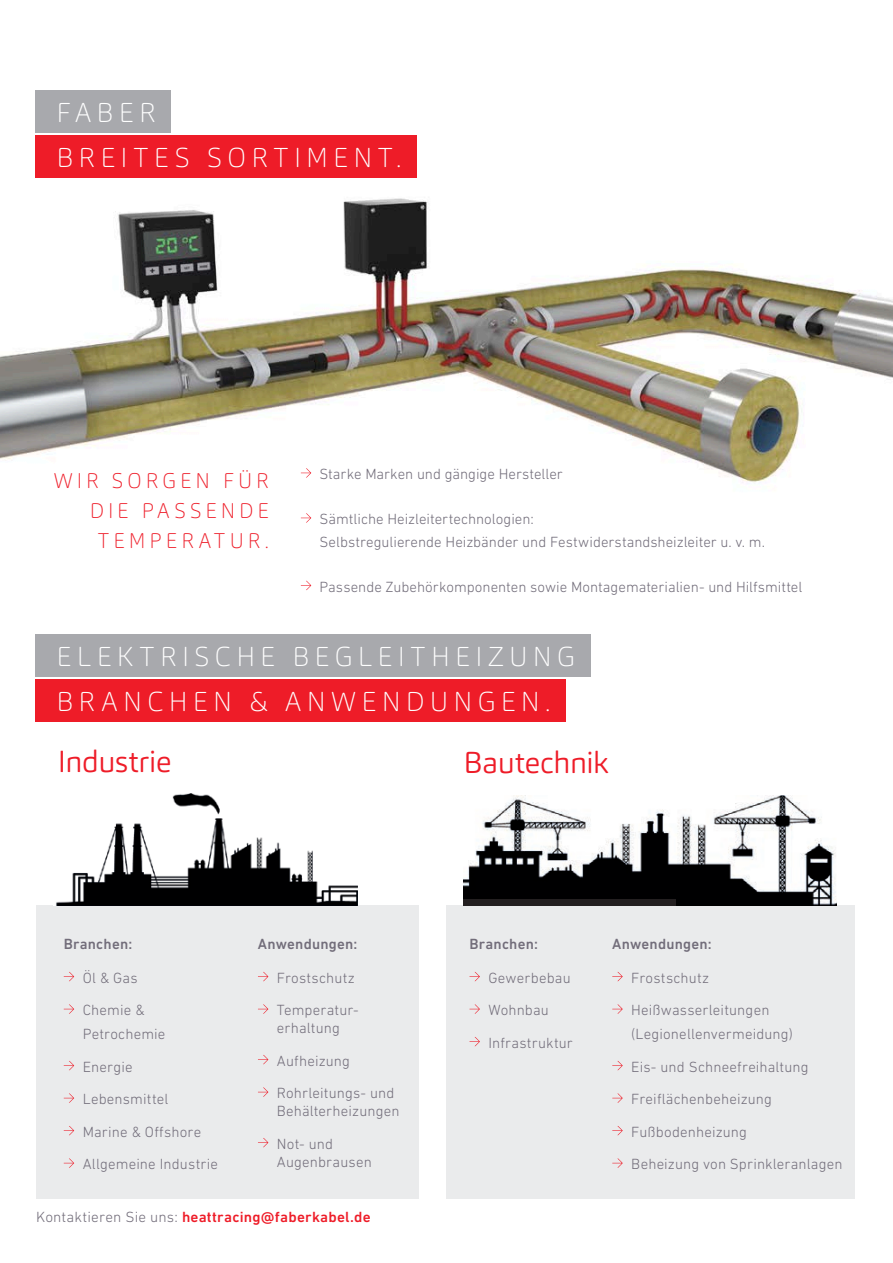
<style>
.page{position:relative;width:893px;height:1263px;background:#fff}
.page>*{position:absolute;margin:0;border:0;box-sizing:border-box;transform-origin:0 0}
.t1{font:300 30px "Carnas";letter-spacing:-.015em;color:#ee1c28}
.t2{font:100 27px/45.3px "Carnas";letter-spacing:.195em;color:#fff}
.t3{font:100 21px/30px "Carnas";letter-spacing:.195em;color:#ee1c28;text-align:right}
.t4{font:300 15px/32.5px "DIN Next W1 G";letter-spacing:.01em;color:#726d7a}
.t5{font:500 15px "DIN Next W1 G";letter-spacing:.015em;color:#ee1c28}
.t6{font:500 15px "DIN Next W1 G";letter-spacing:.015em;color:#726d7a}
.s1{font-weight:300;color:#726d7a}
</style>
<div class="page">
<img style="left:0;top:198px;width:893px;height:320px">
<div style="left:446px;top:906px;width:409px;height:293px;background:#eaebec"></div>
<div style="left:36px;top:906px;width:383px;height:293px;background:#eaebec"></div>
<div style="left:35px;top:90px;width:136px;height:43px;background:#a8a9ad"></div>
<div style="left:35px;top:135px;width:382px;height:43px;background:#ee1c28"></div>
<div style="left:35px;top:634px;width:556px;height:43px;background:#a8a9ad"></div>
<div style="left:35px;top:679px;width:531px;height:43px;background:#ee1c28"></div>
<svg style="left:301px;top:468px;width:10px;height:10px"></svg>
<svg style="left:301px;top:513px;width:10px;height:10px"></svg>
<svg style="left:301px;top:581px;width:10px;height:9px"></svg>
<img style="left:56px;top:793px;width:301px;height:113px">
<svg style="left:64px;top:972px;width:10px;height:9px"></svg>
<svg style="left:64px;top:1004px;width:10px;height:10px"></svg>
<svg style="left:64px;top:1061px;width:10px;height:9px"></svg>
<svg style="left:64px;top:1093px;width:10px;height:10px"></svg>
<svg style="left:64px;top:1126px;width:10px;height:9px"></svg>
<svg style="left:64px;top:1158px;width:10px;height:10px"></svg>
<svg style="left:258px;top:972px;width:10px;height:9px"></svg>
<svg style="left:258px;top:1004px;width:10px;height:10px"></svg>
<svg style="left:258px;top:1055px;width:10px;height:9px"></svg>
<svg style="left:258px;top:1087px;width:10px;height:10px"></svg>
<svg style="left:258px;top:1138px;width:10px;height:9px"></svg>
<svg style="left:469px;top:972px;width:11px;height:9px"></svg>
<svg style="left:469px;top:1004px;width:11px;height:10px"></svg>
<svg style="left:469px;top:1037px;width:11px;height:9px"></svg>
<svg style="left:612px;top:972px;width:11px;height:9px"></svg>
<svg style="left:612px;top:1004px;width:11px;height:10px"></svg>
<svg style="left:612px;top:1061px;width:11px;height:9px"></svg>
<svg style="left:612px;top:1093px;width:11px;height:10px"></svg>
<svg style="left:612px;top:1126px;width:11px;height:9px"></svg>
<svg style="left:612px;top:1158px;width:11px;height:10px"></svg>
<img style="left:463px;top:795px;width:373px;height:111px">
<div style="left:463px;top:899px;width:213px;height:7px;background:#231f20"></div>
<h2 class="t2" style="left:56px;top:90px;width:347px">FABER<br>BREITES SORTIMENT.</h2>
<h3 class="t3" style="left:54px;top:465px;width:217px">WIR SORGEN FÜR<br>DIE PASSENDE<br>TEMPERATUR.</h3>
<p class="t4" style="left:319px;top:457px;width:245px">Starke Marken und gängige Hersteller</p>
<p class="t4" style="left:319px;top:508px;width:447px;line-height:22.5px">Sämtliche Heizleitertechnologien:<br>Selbstregulierende Heizbänder und Festwiderstandsheizleiter u. v. m.</p>
<p class="t4" style="left:319px;top:570px;width:484px">Passende Zubehörkomponenten sowie Montagematerialien- und Hilfsmittel</p>
<h2 class="t2" style="left:56px;top:634px;width:520px">ELEKTRISCHE BEGLEITHEIZUNG<br>BRANCHEN &amp; ANWENDUNGEN.</h2>
<h1 class="t1" style="left:58px;top:742px;width:115px">Industrie</h1>
<h1 class="t1" style="left:463px;top:743px;width:147px">Bautechnik</h1>
<p class="t6" style="left:64px;top:935px;width:70px">Branchen:</p>
<p class="t6" style="left:258px;top:935px;width:101px">Anwendungen:</p>
<p class="t4" style="left:83px;top:961px;width:63px">Öl &amp; Gas<br>Chemie &amp;</p>
<p class="t4" style="left:83px;top:1018px;width:137px">Petrochemie<br>Energie<br>Lebensmittel<br>Marine &amp; Offshore<br>Allgemeine Industrie</p>
<p class="t4" style="left:277px;top:961px;width:83px">Frostschutz<br>Temperatur-</p>
<p class="t4" style="left:277px;top:1012px;width:119px">erhaltung<br>Aufheizung<br>Rohrleitungs- und</p>
<p class="t4" style="left:277px;top:1095px;width:124px">Behälterheizungen<br>Not- und</p>
<p class="t4" style="left:277px;top:1145px;width:96px">Augenbrausen</p>
<p class="t5" style="left:36px;top:1208px;width:336px"><span class="s1">Kontaktieren Sie uns:</span> heattracing@faberkabel.de</p>
<p class="t6" style="left:469px;top:935px;width:70px">Branchen:</p>
<p class="t6" style="left:612px;top:935px;width:101px">Anwendungen:</p>
<p class="t4" style="left:488px;top:961px;width:86px">Gewerbebau<br>Wohnbau<br>Infrastruktur</p>
<p class="t4" style="left:631px;top:961px;width:140px">Frostschutz<br>Heißwasserleitungen</p>
<p class="t4" style="left:631px;top:1018px;width:213px">(Legionellenvermeidung)<br>Eis- und Schneefreihaltung<br>Freiflächenbeheizung<br>Fußbodenheizung<br>Beheizung von Sprinkleranlagen</p>
</div>
